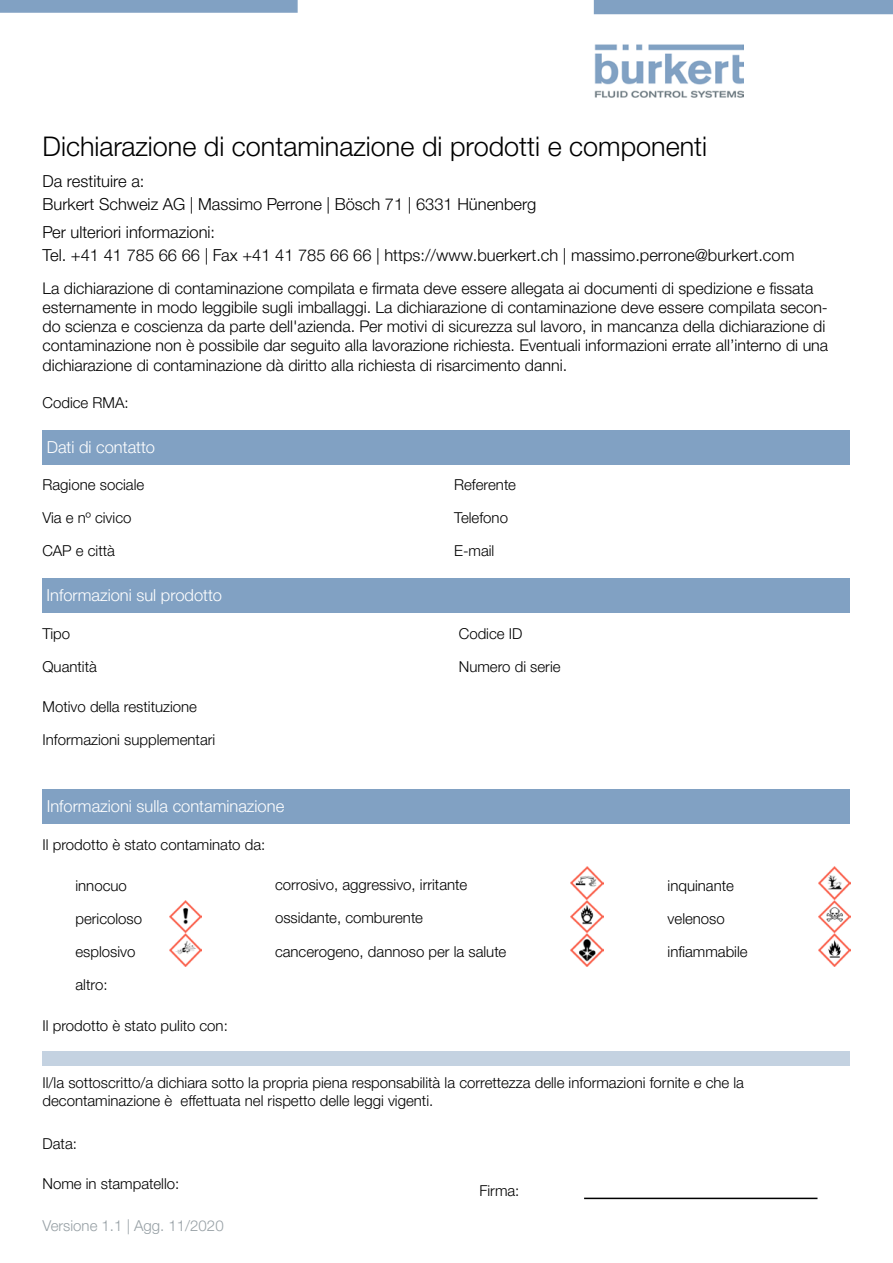
<style>
.page{position:relative;width:893px;height:1263px;background:#fff}
.page>*{position:absolute;margin:0;border:0;box-sizing:border-box;transform-origin:0 0}
.t1{font:300 27px "Helvetica Neue LTW1 G";color:#000}
.t2{font:300 16.5px/22.5px "Helvetica Neue LTW1 G";color:#000}
.t3{font:300 16.5px "Helvetica Neue LTW1 G";color:#fff}
.t4{font:300 16.05px/19.2px "Helvetica Neue LTW1 G";color:#000}
.t5{font:300 15px/18px "Helvetica Neue LTW1 G";color:#000}
.t6{font:300 15px "Helvetica Neue LTW1 G";color:#97a0a5}
</style>
<div class="page">
<div style="left:0;top:0;width:298px;height:13px;background:#81a1c3;border:2px solid #81a1c3"></div>
<div style="left:594px;top:0;width:299px;height:14px;background:#81a1c3"></div>
<img style="left:595px;top:44px;width:148px;height:53px">
<hr style="left:584px;top:1197px;width:233px;height:2px;background:#000">
<div style="left:43px;top:1051px;width:807px;height:14px;background:#c4d2e1"></div>
<img style="left:169px;top:900px;width:32px;height:66px">
<img style="left:818px;top:867px;width:32px;height:99px">
<img style="left:571px;top:867px;width:32px;height:99px">
<div style="left:43px;top:789px;width:807px;height:34px;background:#81a1c3"></div>
<div style="left:43px;top:579px;width:807px;height:34px;background:#81a1c3"></div>
<div style="left:43px;top:431px;width:807px;height:34px;background:#81a1c3"></div>
<p class="t1" style="left:43px;top:130px;width:666px">Dichiarazione di contaminazione di prodotti e componenti</p>
<p class="t2" style="left:43px;top:170px;width:495px">Da restituire a:<br>Burkert Schweiz AG | Massimo Perrone | Bösch 71 | 6331 Hünenberg</p>
<p class="t2" style="left:43px;top:221px;width:753px">Per ulteriori informazioni:<br>Tel. +41 41 785 66 66 | Fax +41 41 785 66 66 | https://www.buerkert.ch | massimo.perrone@burkert.com</p>
<p class="t4" style="left:43px;top:278px;width:787px">La dichiarazione di contaminazione compilata e firmata deve essere allegata ai documenti di spedizione e fissata esternamente in modo leggibile sugli imballaggi. La dichiarazione di contaminazione deve essere compilata secon&shy;do scienza e coscienza da parte dell'azienda. Per motivi di sicurezza sul lavoro, in mancanza della dichiarazione di contaminazione non è possibile dar seguito alla lavorazione richiesta. Eventuali informazioni errate all’interno di una dichiarazione di contaminazione dà diritto alla richiesta di risarcimento danni.</p>
<p class="t5" style="left:43px;top:394px;width:88px">Codice RMA:</p>
<p class="t3" style="left:47px;top:437px;width:110px">Dati di contatto</p>
<p class="t5" style="left:43px;top:475px;width:103px">Ragione sociale</p>
<p class="t5" style="left:43px;top:508px;width:90px">Via e nº civico</p>
<p class="t5" style="left:43px;top:541px;width:74px">CAP e città</p>
<p class="t3" style="left:47px;top:585px;width:177px">Informazioni sul prodotto</p>
<p class="t5" style="left:43px;top:624px;width:29px">Tipo</p>
<p class="t5" style="left:43px;top:657px;width:56px">Quantità</p>
<p class="t5" style="left:43px;top:698px;width:156px">Motivo della restituzione</p>
<p class="t5" style="left:43px;top:731px;width:174px">Informazioni supplementari</p>
<p class="t3" style="left:47px;top:796px;width:239px">Informazioni sulla contaminazione</p>
<p class="t5" style="left:43px;top:836px;width:224px">Il prodotto è stato contaminato da:</p>
<p class="t5" style="left:454px;top:475px;width:63px">Referente</p>
<p class="t5" style="left:454px;top:508px;width:55px">Telefono</p>
<p class="t5" style="left:454px;top:541px;width:42px">E-mail</p>
<p class="t5" style="left:459px;top:624px;width:65px">Codice ID</p>
<p class="t5" style="left:459px;top:657px;width:103px">Numero di serie</p>
<p class="t5" style="left:75px;top:876px;width:53px">innocuo</p>
<p class="t5" style="left:75px;top:909px;width:68px">pericoloso</p>
<p class="t5" style="left:75px;top:942px;width:61px">esplosivo</p>
<p class="t5" style="left:75px;top:975px;width:34px">altro:</p>
<p class="t5" style="left:43px;top:1016px;width:187px">Il prodotto è stato pulito con:</p>
<p class="t5" style="left:275px;top:875px;width:194px">corrosivo, aggressivo, irritante</p>
<p class="t5" style="left:275px;top:908px;width:150px">ossidante, comburente</p>
<p class="t5" style="left:275px;top:943px;width:233px">cancerogeno, dannoso per la salute</p>
<p class="t5" style="left:668px;top:876px;width:68px">inquinante</p>
<p class="t5" style="left:668px;top:909px;width:59px">velenoso</p>
<p class="t5" style="left:668px;top:942px;width:81px">infiammabile</p>
<p class="t5" style="left:43px;top:1073px;width:703px">Il/la sottoscritto/a dichiara sotto la propria piena responsabilità la correttezza delle informazioni fornite e che la decontaminazione è effettuata nel rispetto delle leggi vigenti.</p>
<p class="t5" style="left:43px;top:1135px;width:36px">Data:</p>
<p class="t5" style="left:43px;top:1174px;width:138px">Nome in stampatello:</p>
<p class="t6" style="left:43px;top:1217px;width:183px">Versione 1.1 | Agg. 11/2020</p>
<p class="t5" style="left:479px;top:1181px;width:42px">Firma:</p>
</div>
